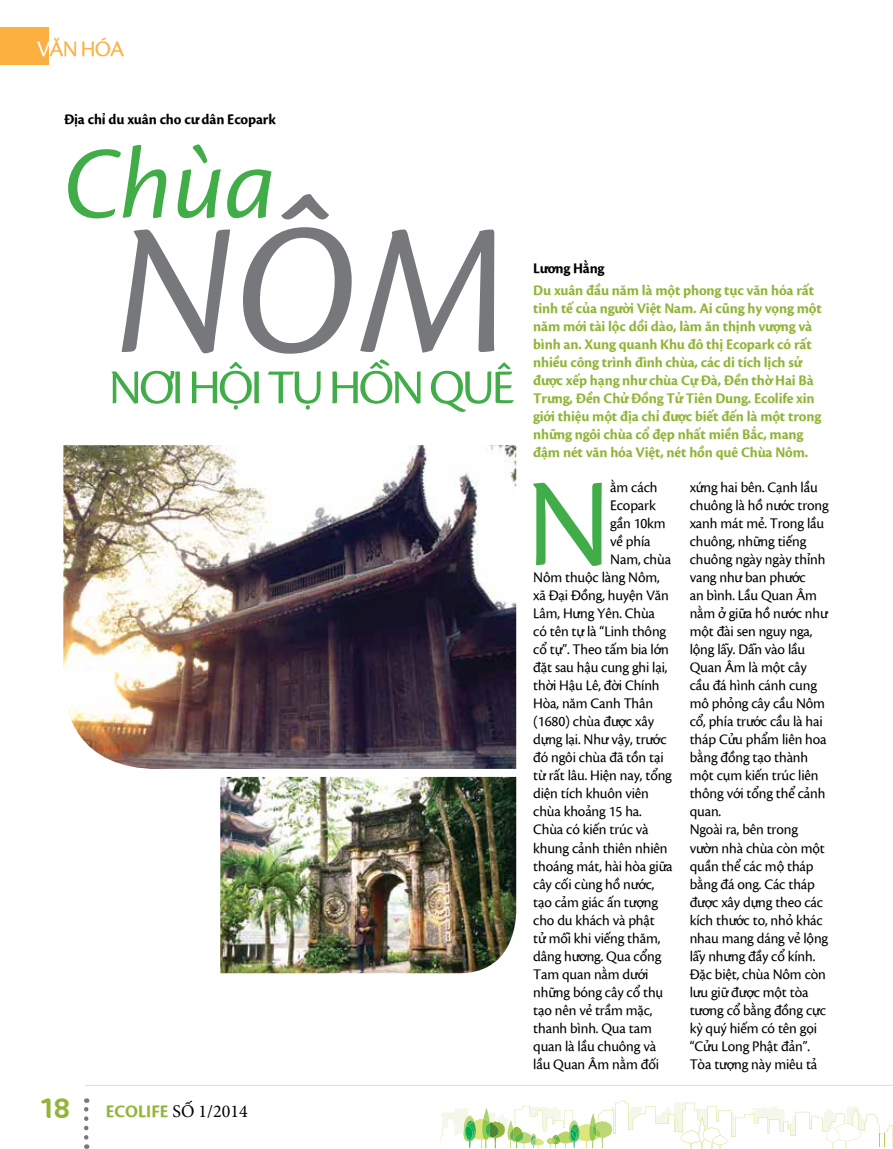
<style>
.page{position:relative;width:893px;height:1149px;background:#fff}
.page>*{position:absolute;margin:0;border:0;box-sizing:border-box;transform-origin:0 0}
.t1{font:193.05px "Cronos VU Italic";color:#77787b}
.t2{font:129.45px "Cronos VU";color:#41ad49}
.t3{font:105.75px "Cronos VU Italic";color:#41ad49}
.t4{font:50.25px "Cronos VU";color:#41ad49}
.t5{font:28.5px "Cocon VU Bold";color:#91b538}
.t6{font:22.8px "Cronos VU";color:#fbb040}
.t7{font:18px "Minion Pro";color:#000}
.t8{font:18px "Cronos VU Bold";color:#91b538}
.t9{font:15px/18px "Cronos VU";letter-spacing:-.01em;color:#000}
.t10{font:15px/18px "Cronos VU Bold";letter-spacing:-.01em;color:#91b538}
.t11{font:15px "Cronos VU Bold";letter-spacing:-.01em;color:#000}
.s1{color:#fff}
.s2{font-family:"Cronos VU Bold";color:#91b538}
</style>
<div class="page">
<svg style="left:440px;top:1100px;width:453px;height:48px"></svg>
<hr style="left:85px;top:1084px;width:808px;height:1px;background:#dcddde">
<svg style="left:84px;top:1098px;width:4px;height:38px"></svg>
<div style="left:0;top:27px;width:49px;height:38px;background:#fbb040"></div>
<img style="left:220px;top:776px;width:296px;height:196px">
<img style="left:63px;top:445px;width:453px;height:323px">
<h3 class="t6" style="left:37px;top:32px;width:85px"><span class="s1">V</span>ăn hóa</h3>
<p class="t11" style="left:64px;top:108px;width:213px">Địa chỉ du xuân cho cư dân Ecopark</p>
<h3 class="t3" style="left:64px;top:108px;width:214px">Chùa</h3>
<h1 class="t1" style="left:114px;top:152px;width:379px">NÔM</h1>
<h3 class="t4" style="left:109px;top:350px;width:379px">NƠIHỘI TỤHỒN QUÊ</h3>
<h3 class="t5" style="left:42px;top:1085px;width:30px">18</h3>
<p class="t8" style="left:106px;top:1097px;width:19px">ECOLI</p>
<p class="t7" style="left:151px;top:1098px;width:98px"><span class="s2">FE</span> SỐ 1/2014</p>
<p class="t11" style="left:533px;top:257px;width:73px">Lương Hằng</p>
<p class="t10" style="left:533px;top:280px;width:290px">Du xuân đầu năm là một phong tục văn hóa rất tinh tế của người Việt Nam. Ai cũng hy vọng một năm mới tài lộc dồi dào, làm ăn thịnh vượng và bình an. Xung quanh Khu đô thị Ecopark có rất nhiều công trình đình chùa, các di tích lịch sử được xếp hạng như chùa Cự Đà, Đền thờ Hai Bà Trưng, Đền Chử Đồng Tử Tiên Dung. Ecolife xin giới thiệu một địa chỉ được biết đến là một trong những ngôi chùa cổ đẹp nhất miền Bắc, mang đậm nét văn hóa Việt, nét hồn quê Chùa Nôm.</p>
<h2 class="t2" style="left:526px;top:429px;width:87px">N</h2>
<p class="t9" style="left:610px;top:477px;width:49px">ằm cách</p>
<p class="t9" style="left:610px;top:495px;width:47px">Ecopark</p>
<p class="t9" style="left:610px;top:513px;width:57px">gần 10km</p>
<p class="t9" style="left:610px;top:531px;width:42px">về phía</p>
<p class="t9" style="left:610px;top:549px;width:62px">Nam, chùa</p>
<p class="t9" style="left:533px;top:567px;width:128px">Nôm thuộc làng Nôm,</p>
<p class="t9" style="left:533px;top:585px;width:137px">xã Đại Đồng, huyện Văn</p>
<p class="t9" style="left:533px;top:603px;width:123px">Lâm, Hưng Yên. Chùa</p>
<p class="t9" style="left:533px;top:621px;width:134px">có tên tự là “Linh thông</p>
<p class="t9" style="left:533px;top:639px;width:137px">cổ tự”. Theo tấm bia lớn</p>
<p class="t9" style="left:533px;top:657px;width:136px">đặt sau hậu cung ghi lại,</p>
<p class="t9" style="left:533px;top:675px;width:128px">thời Hậu Lê, đời Chính</p>
<p class="t9" style="left:533px;top:693px;width:121px">Hòa, năm Canh Thân</p>
<p class="t9" style="left:533px;top:711px;width:122px">(1680) chùa được xây</p>
<p class="t9" style="left:533px;top:729px;width:135px">dựng lại. Như vậy, trước</p>
<p class="t9" style="left:533px;top:747px;width:132px">đó ngôi chùa đã tồn tại</p>
<p class="t9" style="left:533px;top:765px;width:140px">từ rất lâu. Hiện nay, tổng</p>
<p class="t9" style="left:533px;top:783px;width:117px">diện tích khuôn viên</p>
<p class="t9" style="left:533px;top:801px;width:110px">chùa khoảng 15 ha.</p>
<p class="t9" style="left:533px;top:819px;width:117px">Chùa có kiến trúc và</p>
<p class="t9" style="left:533px;top:837px;width:136px">khung cảnh thiên nhiên</p>
<p class="t9" style="left:533px;top:855px;width:141px">thoáng mát, hài hòa giữa</p>
<p class="t9" style="left:533px;top:873px;width:123px">cây cối cùng hồ nước,</p>
<p class="t9" style="left:533px;top:891px;width:126px">tạo cảm giác ấn tượng</p>
<p class="t9" style="left:533px;top:909px;width:123px">cho du khách và phật</p>
<p class="t9" style="left:533px;top:927px;width:129px">tử mỗi khi viếng thăm,</p>
<p class="t9" style="left:533px;top:945px;width:130px">dâng hương. Qua cổng</p>
<p class="t9" style="left:533px;top:963px;width:117px">Tam quan nằm dưới</p>
<p class="t9" style="left:533px;top:981px;width:131px">những bóng cây cổ thụ</p>
<p class="t9" style="left:533px;top:999px;width:121px">tạo nên vẻ trầm mặc,</p>
<p class="t9" style="left:533px;top:1017px;width:120px">thanh bình. Qua tam</p>
<p class="t9" style="left:533px;top:1035px;width:124px">quan là lầu chuông và</p>
<p class="t9" style="left:533px;top:1053px;width:127px">lầu Quan Âm nằm đối</p>
<p class="t9" style="left:690px;top:477px;width:141px">xứng hai bên. Cạnh lầu chuông là hồ nước trong xanh mát mẻ. Trong lầu chuông, những tiếng chuông ngày ngày thỉnh vang như ban phước<br>an bình. Lầu Quan Âm nằm ở giữa hồ nước như một đài sen nguy nga, lộng lẫy. Dẫn vào lầu<br>Quan Âm là một cây cầu đá hình cánh cung mô phỏng cây cầu Nôm cổ, phía trước cầu là hai tháp Cửu phẩm liên hoa bằng đồng tạo thành một cụm kiến trúc liên thông với tổng thể cảnh quan.<br>Ngoài ra, bên trong vườn nhà chùa còn một quần thể các mộ tháp bằng đá ong. Các tháp được xây dựng theo các kích thước to, nhỏ khác nhau mang dáng vẻ lộng lẫy nhưng đầy cổ kính.<br>Đặc biệt, chùa Nôm còn lưu giữ được một tòa tương cổ bằng đồng cực kỳ quý hiếm có tên gọi “Cửu Long Phật đản”.<br>Tòa tượng này miêu tả</p>
</div>
